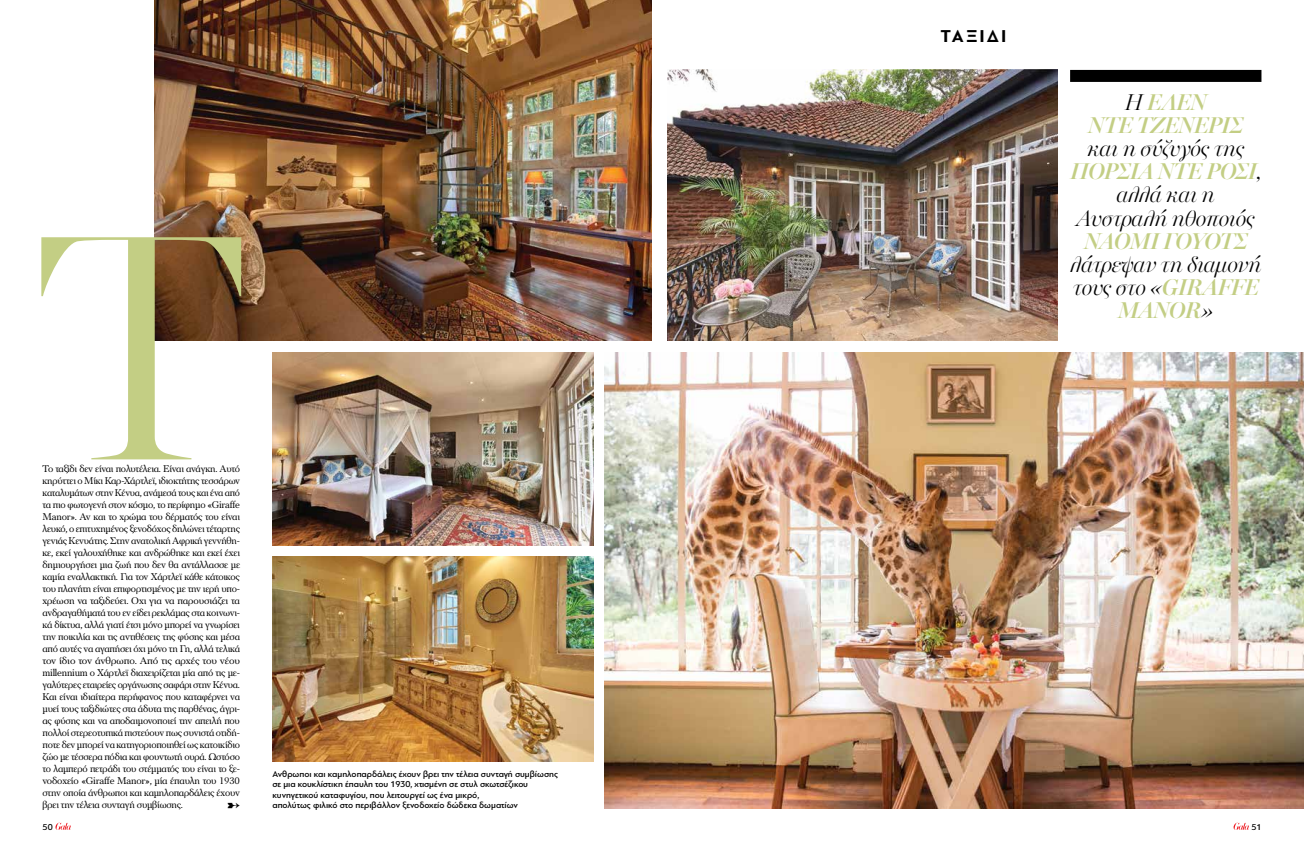
<style>
.page{position:relative;width:1304px;height:851px;background:#fff}
.page>*{position:absolute;margin:0;border:0;box-sizing:border-box;transform-origin:0 0}
.t1{font:300 324.9px "Marie Claire Greek";color:#c3ce84}
.t2{font:italic 300 23px/23px "Marie Claire Greek";letter-spacing:-.02em;color:#000;text-align:center}
.t3{font:italic 600 23px/23px "Marie Claire Greek";letter-spacing:-.02em;color:#c3ce84;text-align:center}
.t4{font:700 18px "PF Bague Sans Pro";letter-spacing:.12em;color:#000}
.t5{font:10px/12px "PF Regal Text Pro Regular B";letter-spacing:-.02em;color:#000;text-align:justify}
.t6{font:500 9px/10.5px "PF Bague Sans Pro";color:#000}
.s1{font-weight:300;color:#000}
.s2{font-weight:600;color:#c3ce84}
</style>
<div class="page">
<svg style="left:55px;top:822px;width:16px;height:7px"></svg>
<svg style="left:1234px;top:822px;width:15px;height:7px"></svg>
<img style="left:667px;top:70px;width:391px;height:270px">
<img style="left:155px;top:0;width:497px;height:340px">
<img style="left:272px;top:352px;width:322px;height:193px">
<img style="left:605px;top:352px;width:699px;height:456px">
<div style="left:1070px;top:70px;width:191px;height:12px;background:#000"></div>
<img style="left:272px;top:557px;width:322px;height:204px">
<h1 class="t1" style="left:39px;top:153px;width:206px">Τ</h1>
<p class="t5" style="left:43px;top:463px;width:199px">Το ταξίδι δεν είναι πολυτέλεια. Είναι ανάγκη. Αυτό κηρύττει ο Μίκι Καρ-Χάρτλεϊ, ιδιοκτήτης τεσσάρων καταλυμάτων στην Κένυα, ανάμεσά τους και ένα από τα πιο φωτογενή στον κόσμο, το περίφημο «Giraffe Manor». Αν και το χρώμα του δέρματός του είναι λευκό, ο επιτυχημένος ξενοδόχος δηλώνει τέταρτης γενιάς Κενυάτης. Στην ανατολική Αφρική γεννήθη&shy;κε, εκεί γαλουχήθηκε και ανδρώθηκε και εκεί έχει δημιουργήσει μια ζωή που δεν θα αντάλλασσε με καμία εναλλακτική. Για τον Χάρτλεϊ κάθε κάτοικος του πλανήτη είναι επιφορτισμένος με την ιερή υπο&shy;χρέωση να ταξιδεύει. Οχι για να παρουσιάζει τα ανδραγαθήματά του εν είδει ρεκλάμας στα κοινωνι&shy;κά δίκτυα, αλλά γιατί έτσι μόνο μπορεί να γνωρίσει την ποικιλία και τις αντιθέσεις της φύσης και μέσα από αυτές να αγαπήσει όχι μόνο τη Γη, αλλά τελικά τον ίδιο τον άνθρωπο. Από τις αρχές του νέου millennium ο Χάρτλεϊ διαχειρίζεται μία από τις με&shy;γαλύτερες εταιρείες οργάνωσης σαφάρι στην Κένυα.<br>Και είναι ιδιαίτερα περήφανος που καταφέρνει να μυεί τους ταξιδιώτες στα άδυτα της παρθένας, άγρι&shy;ας φύσης και να αποδαιμονοποιεί την απειλή που πολλοί στερεοτυπικά πιστεύουν πως συνιστά οτιδή&shy;ποτε δεν μπορεί να κατηγοριοποιηθεί ως κατοικίδιο ζώο με τέσσερα πόδια και φουντωτή ουρά. Ωστόσο το λαμπερό πετράδι του στέμματός του είναι το ξε&shy;νοδοχείο «Giraffe Manor», μία έπαυλη του 1930 στην οποία άνθρωποι και καμηλοπαρδάλεις έχουν βρει την τέλεια συνταγή συμβίωσης.</p>
<p class="t6" style="left:272px;top:768px;width:287px">Ανθρωποι και καµηλοπαρδάλεις έχουν βρει την τέλεια συνταγή συµβίωσης σε μια κουκλίστικη έπαυλη του 1930, χτισµένη σε στυλ σκωτσέζικου κυνηγετικού καταφυγίου, που λειτουργεί ως ένα µικρό,<br>απολύτως φιλικό στο περιβάλλον ξενοδοχείο δώδεκα δωµατίων</p>
<h3 class="t4" style="left:941px;top:25px;width:67px">ταξιδι</h3>
<h2 class="t3" style="left:1088px;top:91px;width:157px"><span class="s1">Η</span> ΕΛΕΝ<br>ΝΤΕΤΖΈΝΕΡΙΣ</h2>
<h2 class="t2" style="left:1070px;top:137px;width:192px">και η σύζυγός της<br><span class="s2">ΠΌΡΣΙΑ ΝΤΕΡΌΣΙ</span>, αλλά και η<br>Αυστραλή ηθοποιός</h2>
<h2 class="t3" style="left:1084px;top:229px;width:165px">ΝΑΌΜΙ ΓΟΥΌΤΣ</h2>
<h2 class="t2" style="left:1070px;top:252px;width:193px">λάτρεψαν τη διαµονή τους στο «<span class="s2">GIRAFFE<br>MANOR</span>»</h2>
<p class="t6" style="left:43px;top:821px;width:12px">50</p>
<p class="t6" style="left:1252px;top:821px;width:11px">51</p>
</div>
